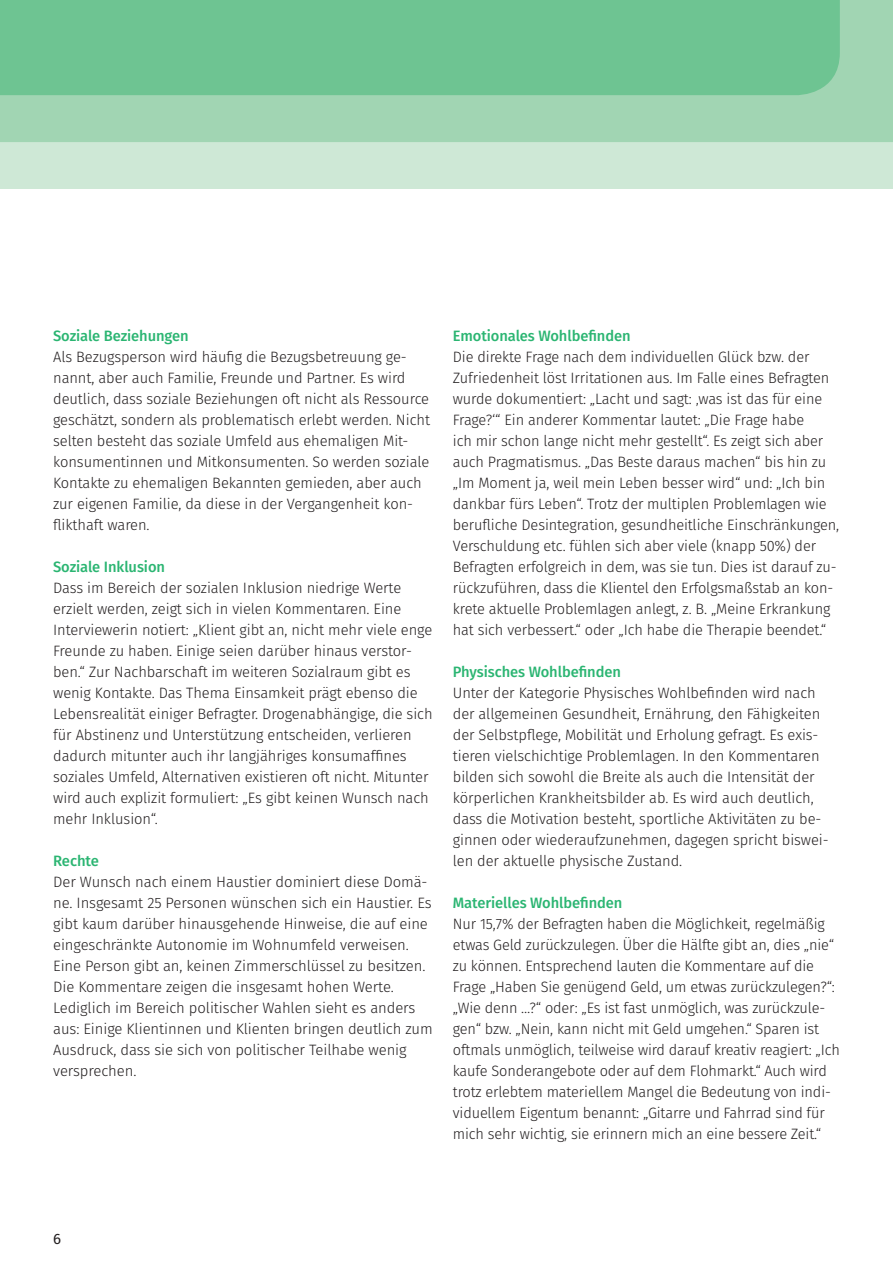
<style>
.page{position:relative;width:893px;height:1263px;background:#fff}
.page>*{position:absolute;margin:0;border:0;box-sizing:border-box;transform-origin:0 0}
.t1{font:300 15px/21px "Fira Sans";letter-spacing:-.005em;color:#231f20}
.t2{font:500 15px "Fira Sans";letter-spacing:-.005em;color:#2bb572}
.t3{font:15px "Fira Sans";color:#231f20}
</style>
<div class="page">
<div style="left:0;top:0;width:893px;height:189px;background:#cee8d6"></div>
<div style="left:0;top:0;width:893px;height:142px;background:#a1d5b3"></div>
<div style="left:0;top:0;width:840px;height:95px;background:#6ec492"></div>
<p class="t2" style="left:53px;top:323px;width:137px">Soziale Beziehungen</p>
<p class="t1" style="left:53px;top:346px;width:378px">Als Bezugsperson wird häufig die Bezugsbetreuung ge&shy;nannt, aber auch Familie, Freunde und Partner. Es wird deutlich, dass soziale Beziehungen oft nicht als Ressource geschätzt, sondern als problematisch erlebt werden. Nicht selten besteht das soziale Umfeld aus ehemaligen Mit&shy;konsumentinnen und Mitkonsumenten. So werden soziale Kontakte zu ehemaligen Bekannten gemieden, aber auch zur eigenen Familie, da diese in der Vergangenheit kon&shy;flikthaft waren.</p>
<p class="t2" style="left:53px;top:554px;width:113px">Soziale Inklusion</p>
<p class="t1" style="left:53px;top:577px;width:381px">Dass im Bereich der sozialen Inklusion niedrige Werte erzielt werden, zeigt sich in vielen Kommentaren. Eine Interviewerin notiert: „Klient gibt an, nicht mehr viele enge Freunde zu haben. Einige seien darüber hinaus verstor&shy;ben.“ Zur Nachbarschaft im weiteren Sozialraum gibt es wenig Kontakte. Das Thema Einsamkeit prägt ebenso die Lebensrealität einiger Befragter. Drogenabhängige, die sich für Abstinenz und Unterstützung entscheiden, verlieren dadurch mitunter auch ihr langjähriges konsumaffines soziales Umfeld, Alternativen existieren oft nicht. Mitunter wird auch explizit formuliert: „Es gibt keinen Wunsch nach mehr Inklusion“.</p>
<p class="t2" style="left:53px;top:848px;width:47px">Rechte</p>
<p class="t1" style="left:53px;top:871px;width:381px">Der Wunsch nach einem Haustier dominiert diese Domä&shy;ne. Insgesamt 25 Personen wünschen sich ein Haustier. Es gibt kaum darüber hinausgehende Hinweise, die auf eine eingeschränkte Autonomie im Wohnumfeld verweisen.<br>Eine Person gibt an, keinen Zimmerschlüssel zu besitzen.<br>Die Kommentare zeigen die insgesamt hohen Werte.<br>Lediglich im Bereich politischer Wahlen sieht es anders aus: Einige Klientinnen und Klienten bringen deutlich zum Ausdruck, dass sie sich von politischer Teilhabe wenig versprechen.</p>
<p class="t2" style="left:453px;top:323px;width:179px">Emotionales Wohlbefinden</p>
<p class="t1" style="left:453px;top:346px;width:388px">Die direkte Frage nach dem individuellen Glück bzw. der Zufriedenheit löst Irritationen aus. Im Falle eines Befragten wurde dokumentiert: „Lacht und sagt: ‚was ist das für eine Frage?‘“ Ein anderer Kommentar lautet: „Die Frage habe<br>ich mir schon lange nicht mehr gestellt“. Es zeigt sich aber auch Pragmatismus. „Das Beste daraus machen“ bis hin zu „Im Moment ja, weil mein Leben besser wird“ und: „Ich bin dankbar fürs Leben“. Trotz der multiplen Problemlagen wie berufliche Desintegration, gesundheitliche Einschränkungen, Verschuldung etc. fühlen sich aber viele (knapp 50%) der Befragten erfolgreich in dem, was sie tun. Dies ist darauf zu&shy;rückzuführen, dass die Klientel den Erfolgsmaßstab an kon&shy;krete aktuelle Problemlagen anlegt, z. B. „Meine Erkrankung hat sich verbessert.“ oder „Ich habe die Therapie beendet.“</p>
<p class="t2" style="left:453px;top:659px;width:170px">Physisches Wohlbefinden</p>
<p class="t1" style="left:453px;top:682px;width:377px">Unter der Kategorie Physisches Wohlbefinden wird nach der allgemeinen Gesundheit, Ernährung, den Fähigkeiten der Selbstpflege, Mobilität und Erholung gefragt. Es exis&shy;tieren vielschichtige Problemlagen. In den Kommentaren bilden sich sowohl die Breite als auch die Intensität der körperlichen Krankheitsbilder ab. Es wird auch deutlich, dass die Motivation besteht, sportliche Aktivitäten zu be&shy;ginnen oder wiederaufzunehmen, dagegen spricht biswei&shy;len der aktuelle physische Zustand.</p>
<p class="t2" style="left:453px;top:890px;width:171px">Materielles Wohlbefinden</p>
<p class="t1" style="left:453px;top:913px;width:388px">Nur 15,7% der Befragten haben die Möglichkeit, regelmäßig etwas Geld zurückzulegen. Über die Hälfte gibt an, dies „nie“ zu können. Entsprechend lauten die Kommentare auf die Frage „Haben Sie genügend Geld, um etwas zurückzulegen?“: „Wie denn …?“ oder: „Es ist fast unmöglich, was zurückzule&shy;gen“ bzw. „Nein, kann nicht mit Geld umgehen.“ Sparen ist oftmals unmöglich, teilweise wird darauf kreativ reagiert: „Ich kaufe Sonderangebote oder auf dem Flohmarkt.“ Auch wird trotz erlebtem materiellem Mangel die Bedeutung von indi&shy;viduellem Eigentum benannt: „Gitarre und Fahrrad sind für mich sehr wichtig, sie erinnern mich an eine bessere Zeit.“</p>
<p class="t3" style="left:53px;top:1227px;width:9px">6</p>
</div>
